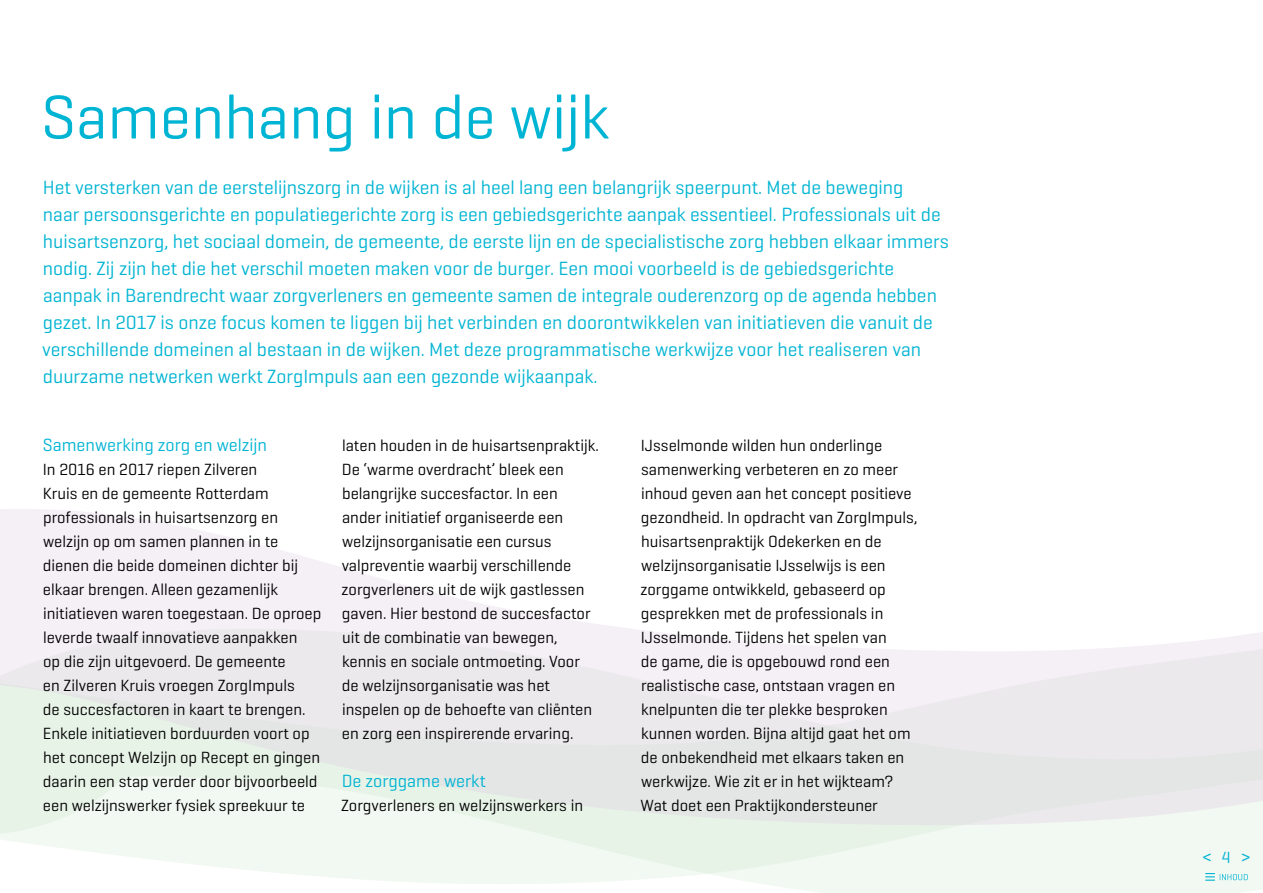
<style>
.page{position:relative;width:1263px;height:893px;background:#fff}
.page>*{position:absolute;margin:0;border:0;box-sizing:border-box;transform-origin:0 0}
.t1{font:63px "Geogrotesque";color:#00b4d3}
.t2{font:19.5px/27px "Geogrotesque";color:#00b4d3}
.t3{font:18px "Geogrotesque";color:#00b4d3}
.t4{font:16.5px/24px "Geogrotesque";color:#000}
.s1{font-size:16.5px}
</style>
<div class="page">
<div style="left:767px;top:884px;width:496px;height:9px;background:#f2f8f2"></div>
<svg style="left:0;top:825px;width:1263px;height:59px;fill:#f2f8f2"></svg>
<svg style="left:0;top:509px;width:1263px;height:316px"></svg>
<svg style="left:1206px;top:873px;width:8px;height:8px"></svg>
<svg style="left:1220px;top:874px;width:28px;height:6px"></svg>
<h1 class="t1" style="left:41px;top:78px;width:570px">Samenhang in de wijk</h1>
<p class="t2" style="left:42px;top:173px;width:908px">Het versterken van de eerstelijnszorg in de wijken is al heel lang een belangrijk speerpunt. Met de beweging<br>naar persoonsgerichte en populatiegerichte zorg is een gebiedsgerichte aanpak essentieel. Professionals uit de huisartsenzorg, het sociaal domein, de gemeente, de eerste lijn en de specialistische zorg hebben elkaar immers nodig. Zij zijn het die het verschil moeten maken voor de burger. Een mooi voorbeeld is de gebiedsgerichte aanpak in Barendrecht waar zorgverleners en gemeente samen de integrale ouderenzorg op de agenda hebben gezet. In 2017 is onze focus komen te liggen bij het verbinden en doorontwikkelen van initiatieven die vanuit de verschillende domeinen al bestaan in de wijken. Met deze programmatische werkwijze voor het realiseren van duurzame netwerken werkt ZorgImpuls aan een gezonde wijkaanpak.</p>
<p class="t3" style="left:43px;top:433px;width:226px">Samenwerking zorg en welzijn</p>
<p class="t4" style="left:43px;top:456px;width:280px">In 2016 en 2017 riepen Zilveren<br>Kruis en de gemeente Rotterdam professionals in huisartsenzorg en welzijn op om samen plannen in te dienen die beide domeinen dichter bij elkaar brengen. Alleen gezamenlijk initiatieven waren toegestaan. De oproep leverde twaalf innovatieve aanpakken<br>op die zijn uitgevoerd. De gemeente<br>en Zilveren Kruis vroegen ZorgImpuls<br>de succesfactoren in kaart te brengen.<br>Enkele initiatieven borduurden voort op het concept Welzijn op Recept en gingen daarin een stap verder door bijvoorbeeld een welzijnswerker fysiek spreekuur te</p>
<p class="t4" style="left:341px;top:432px;width:259px">laten houden in de huisartsenpraktijk.<br>De ‘warme overdracht’ bleek een belangrijke succesfactor. In een ander initiatief organiseerde een welzijnsorganisatie een cursus valpreventie waarbij verschillende zorgverleners uit de wijk gastlessen gaven. Hier bestond de succesfactor uit de combinatie van bewegen, kennis en sociale ontmoeting. Voor de welzijnsorganisatie was het inspelen op de behoefte van cliënten en zorg een inspirerende ervaring.</p>
<p class="t3" style="left:342px;top:769px;width:146px">De zorggame werkt</p>
<p class="t4" style="left:341px;top:792px;width:244px">Zorgverleners en welzijnswerkers in</p>
<p class="t4" style="left:640px;top:432px;width:279px">IJsselmonde wilden hun onderlinge samenwerking verbeteren en zo meer inhoud geven aan het concept positieve gezondheid. In opdracht van ZorgImpuls, huisartsenpraktijk Odekerken en de welzijnsorganisatie IJsselwijs is een zorggame ontwikkeld, gebaseerd op gesprekken met de professionals in IJsselmonde. Tijdens het spelen van<br>de game, die is opgebouwd rond een realistische case, ontstaan vragen en knelpunten die ter plekke besproken kunnen worden. Bijna altijd gaat het om de onbekendheid met elkaars taken en werkwijze. Wie zit er in het wijkteam?<br>Wat doet een Praktijkondersteuner</p>
<p class="t2" style="left:1202px;top:843px;width:50px">&lt;<span class="s1">4</span>&gt;</p>
</div>
